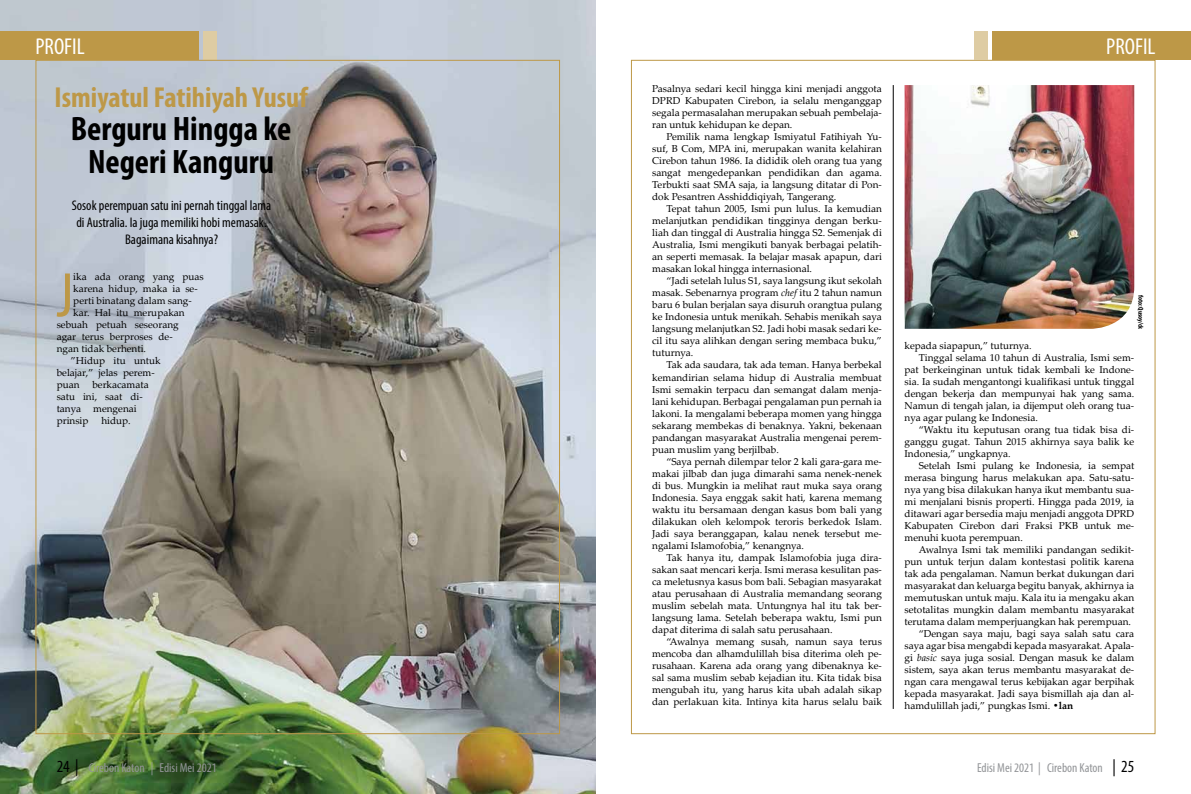
<style>
.page{position:relative;width:1191px;height:794px;background:#fff}
.page>*{position:absolute;margin:0;border:0;box-sizing:border-box;transform-origin:0 0}
.t1{font:condensed 63.4px "Myriad Pro";color:#bd9847}
.t2{font:700 condensed 34px/33px "Myriad Pro";color:#000;text-align:center}
.t3{font:700 condensed 29px "Myriad Pro";color:#bd9847}
.t4{font:condensed 23px "Myriad Pro";color:#fff}
.t5{font:condensed 14px/16.8px "Myriad Pro";color:#000;text-align:center}
.t6{font:condensed 13px "Myriad Pro";color:#939598}
.t7{font:10px/12px "Palatino Linotype";color:#000;text-align:justify}
.t8{font:700 condensed 7px "Myriad Pro";color:#000}
.s1{font-size:17px;color:#000}
.s2{font-style:italic}
.s3{font-weight:700}
</style>
<div class="page">
<img style="left:0;top:0;width:596px;height:794px">
<div style="left:0;top:31px;width:199px;height:29px;background:#bd9847"></div>
<div style="left:203px;top:31px;width:14px;height:29px;background:#decca3"></div>
<div style="left:992px;top:31px;width:199px;height:29px;background:#bd9847"></div>
<div style="left:974px;top:31px;width:14px;height:29px;background:#decca3"></div>
<hr style="left:893px;top:85px;width:1px;height:624px;background:#000">
<img style="left:904px;top:85px;width:230px;height:244px">
<h3 class="t4" style="left:35px;top:32px;width:51px">PROFIL</h3>
<h3 class="t4" style="left:1106px;top:32px;width:51px">PROFIL</h3>
<h3 class="t3" style="left:55px;top:79px;width:254px">Ismiyatul Fatihiyah Yusuf</h3>
<h2 class="t2" style="left:71px;top:111px;width:222px">Berguru Hingga ke<br>Negeri Kanguru</h2>
<h3 class="t5" style="left:72px;top:197px;width:201px">Sosok perempuan satu ini pernah tinggal lama di Australia. Ia juga memiliki hobi memasak.<br>Bagaimana kisahnya?</h3>
<h1 class="t1" style="left:56px;top:257px;width:18px">J</h1>
<p class="t7" style="left:73px;top:270px;width:132px">ika ada orang yang puas</p>
<p class="t7" style="left:73px;top:282px;width:125px">karena hidup, maka ia se-</p>
<p class="t7" style="left:73px;top:294px;width:120px">perti binatang dalam sang-</p>
<p class="t7" style="left:73px;top:306px;width:113px">kar. Hal itu merupakan</p>
<p class="t7" style="left:57px;top:318px;width:123px">sebuah petuah seseorang</p>
<p class="t7" style="left:57px;top:330px;width:117px">agar terus berproses de-</p>
<p class="t7" style="left:57px;top:342px;width:91px">ngan tidak berhenti.</p>
<p class="t7" style="left:71px;top:354px;width:91px">”Hidup itu untuk</p>
<p class="t7" style="left:57px;top:366px;width:100px">belajar,” jelas perem-</p>
<p class="t7" style="left:57px;top:378px;width:24px">puan</p>
<p class="t7" style="left:57px;top:378px;width:94px;text-align:left;text-indent:36px">berkacamata satu ini, saat di&shy;tanya mengenai prinsip</p>
<p class="t7" style="left:101px;top:414px;width:31px">hidup.</p>
<h3 class="t6" style="left:57px;top:759px;width:161px"><span class="s1">24 |</span> Cirebon Katon | Edisi Mei 2021</h3>
<p class="t7" style="left:652px;top:83px;width:231px">Pasalnya sedari kecil hingga kini menjadi anggota DPRD Kabupaten Cirebon, ia selalu menganggap segala permasalahan merupakan sebuah pembelaja&shy;ran untuk kehidupan ke depan.</p>
<p class="t7" style="left:652px;top:131px;width:231px;text-indent:14px">Pemilik nama lengkap Ismiyatul Fatihiyah Yu&shy;suf, B Com, MPA ini, merupakan wanita kelahiran Cirebon tahun 1986. Ia dididik oleh orang tua yang sangat mengedepankan pendidikan dan agama.<br>Terbukti saat SMA saja, ia langsung ditatar di Pon&shy;dok Pesantren Asshiddiqiyah, Tangerang.</p>
<p class="t7" style="left:652px;top:203px;width:231px;text-indent:14px">Tepat tahun 2005, Ismi pun lulus. Ia kemudian melanjutkan pendidikan tingginya dengan berku&shy;liah dan tinggal di Australia hingga S2. Semenjak di Australia, Ismi mengikuti banyak berbagai pelatih&shy;an seperti memasak. Ia belajar masak apapun, dari masakan lokal hingga internasional.</p>
<p class="t7" style="left:652px;top:275px;width:231px;text-indent:14px">“Jadi setelah lulus S1, saya langsung ikut sekolah masak. Sebenarnya program <span class="s2">chef</span> itu 2 tahun namun baru 6 bulan berjalan saya disuruh orangtua pulang ke Indonesia untuk menikah. Sehabis menikah saya langsung melanjutkan S2. Jadi hobi masak sedari ke&shy;cil itu saya alihkan dengan sering membaca buku,” tuturnya.</p>
<p class="t7" style="left:652px;top:359px;width:231px;text-indent:14px">Tak ada saudara, tak ada teman. Hanya berbekal kemandirian selama hidup di Australia membuat Ismi semakin terpacu dan semangat dalam menja&shy;lani kehidupan. Berbagai pengalaman pun pernah ia lakoni. Ia mengalami beberapa momen yang hingga sekarang membekas di benaknya. Yakni, bekenaan pandangan masyarakat Australia mengenai perem&shy;puan muslim yang berjilbab.</p>
<p class="t7" style="left:652px;top:455px;width:231px;text-indent:14px">“Saya pernah dilempar telor 2 kali gara-gara me&shy;makai jilbab dan juga dimarahi sama nenek-nenek di bus. Mungkin ia melihat raut muka saya orang Indonesia. Saya enggak sakit hati, karena memang waktu itu bersamaan dengan kasus bom bali yang dilakukan oleh kelompok teroris berkedok Islam.<br>Jadi saya beranggapan, kalau nenek tersebut me&shy;ngalami Islamofobia,” kenangnya.</p>
<p class="t7" style="left:652px;top:551px;width:231px;text-indent:14px">Tak hanya itu, dampak Islamofobia juga dira&shy;sakan saat mencari kerja. Ismi merasa kesulitan pas&shy;ca meletusnya kasus bom bali. Sebagian masyarakat atau perusahaan di Australia memandang seorang muslim sebelah mata. Untungnya hal itu tak ber&shy;langsung lama. Setelah beberapa waktu, Ismi pun dapat diterima di salah satu perusahaan.</p>
<p class="t7" style="left:652px;top:635px;width:231px;text-indent:14px">“Awalnya memang susah, namun saya terus mencoba dan alhamdulillah bisa diterima oleh pe&shy;rusahaan. Karena ada orang yang dibenaknya ke&shy;sal sama muslim sebab kejadian itu. Kita tidak bisa mengubah itu, yang harus kita ubah adalah sikap dan perlakuan kita. Intinya kita harus selalu baik</p>
<p class="t8" style="left:1145px;top:295px;width:35px;rotate:90deg">foto:Qusoy/ck</p>
<p class="t7" style="left:904px;top:339px;width:129px">kepada siapapun,” tuturnya.</p>
<p class="t7" style="left:918px;top:351px;width:217px">Tinggal selama 10 tahun di Australia, Ismi sem-</p>
<p class="t7" style="left:904px;top:363px;width:231px">pat berkeinginan untuk tidak kembali ke Indone-</p>
<p class="t7" style="left:904px;top:375px;width:231px">sia. Ia sudah mengantongi kualifikasi untuk tinggal</p>
<p class="t7" style="left:904px;top:387px;width:231px">dengan bekerja dan mempunyai hak yang sama.</p>
<p class="t7" style="left:904px;top:399px;width:231px">Namun di tengah jalan, ia dijemput oleh orang tua-</p>
<p class="t7" style="left:904px;top:411px;width:135px">nya agar pulang ke Indonesia.</p>
<p class="t7" style="left:918px;top:423px;width:217px">“Waktu itu keputusan orang tua tidak bisa di-</p>
<p class="t7" style="left:904px;top:435px;width:231px">ganggu gugat. Tahun 2015 akhirnya saya balik ke</p>
<p class="t7" style="left:904px;top:447px;width:108px">Indonesia,” ungkapnya.</p>
<p class="t7" style="left:918px;top:459px;width:217px">Setelah Ismi pulang ke Indonesia, ia sempat</p>
<p class="t7" style="left:904px;top:471px;width:231px">merasa bingung harus melakukan apa. Satu-satu-</p>
<p class="t7" style="left:904px;top:483px;width:231px">nya yang bisa dilakukan hanya ikut membantu sua-</p>
<p class="t7" style="left:904px;top:495px;width:231px">mi menjalani bisnis properti. Hingga pada 2019, ia</p>
<p class="t7" style="left:904px;top:507px;width:231px">ditawari agar bersedia maju menjadi anggota DPRD</p>
<p class="t7" style="left:904px;top:519px;width:231px">Kabupaten Cirebon dari Fraksi PKB untuk me-</p>
<p class="t7" style="left:904px;top:531px;width:120px">menuhi kuota perempuan.</p>
<p class="t7" style="left:918px;top:543px;width:217px">Awalnya Ismi tak memiliki pandangan sedikit-</p>
<p class="t7" style="left:904px;top:555px;width:231px">pun untuk terjun dalam kontestasi politik karena</p>
<p class="t7" style="left:904px;top:567px;width:231px">tak ada pengalaman. Namun berkat dukungan dari</p>
<p class="t7" style="left:904px;top:579px;width:231px">masyarakat dan keluarga begitu banyak, akhirnya ia</p>
<p class="t7" style="left:904px;top:591px;width:231px">memutuskan untuk maju. Kala itu ia mengaku akan</p>
<p class="t7" style="left:904px;top:603px;width:231px">setotalitas mungkin dalam membantu masyarakat</p>
<p class="t7" style="left:904px;top:615px;width:228px">terutama dalam memperjuangkan hak perempuan.</p>
<p class="t7" style="left:918px;top:627px;width:217px">“Dengan saya maju, bagi saya salah satu cara</p>
<p class="t7" style="left:904px;top:639px;width:231px">saya agar bisa mengabdi kepada masyarakat. Apala-</p>
<p class="t7" style="left:904px;top:651px;width:231px">gi <span class="s2">basic</span> saya juga sosial. Dengan masuk ke dalam</p>
<p class="t7" style="left:904px;top:663px;width:231px">sistem, saya akan terus membantu masyarakat de-</p>
<p class="t7" style="left:904px;top:675px;width:231px">ngan cara mengawal terus kebijakan agar berpihak</p>
<p class="t7" style="left:904px;top:687px;width:231px">kepada masyarakat. Jadi saya bismillah aja dan al-</p>
<p class="t7" style="left:904px;top:699px;width:170px">hamdulillah jadi,” pungkas Ismi. <span class="s3">•lan</span></p>
<h3 class="t6" style="left:977px;top:759px;width:159px">Edisi Mei 2021 | Cirebon Katon <span class="s1">| 25</span></h3>
</div>
